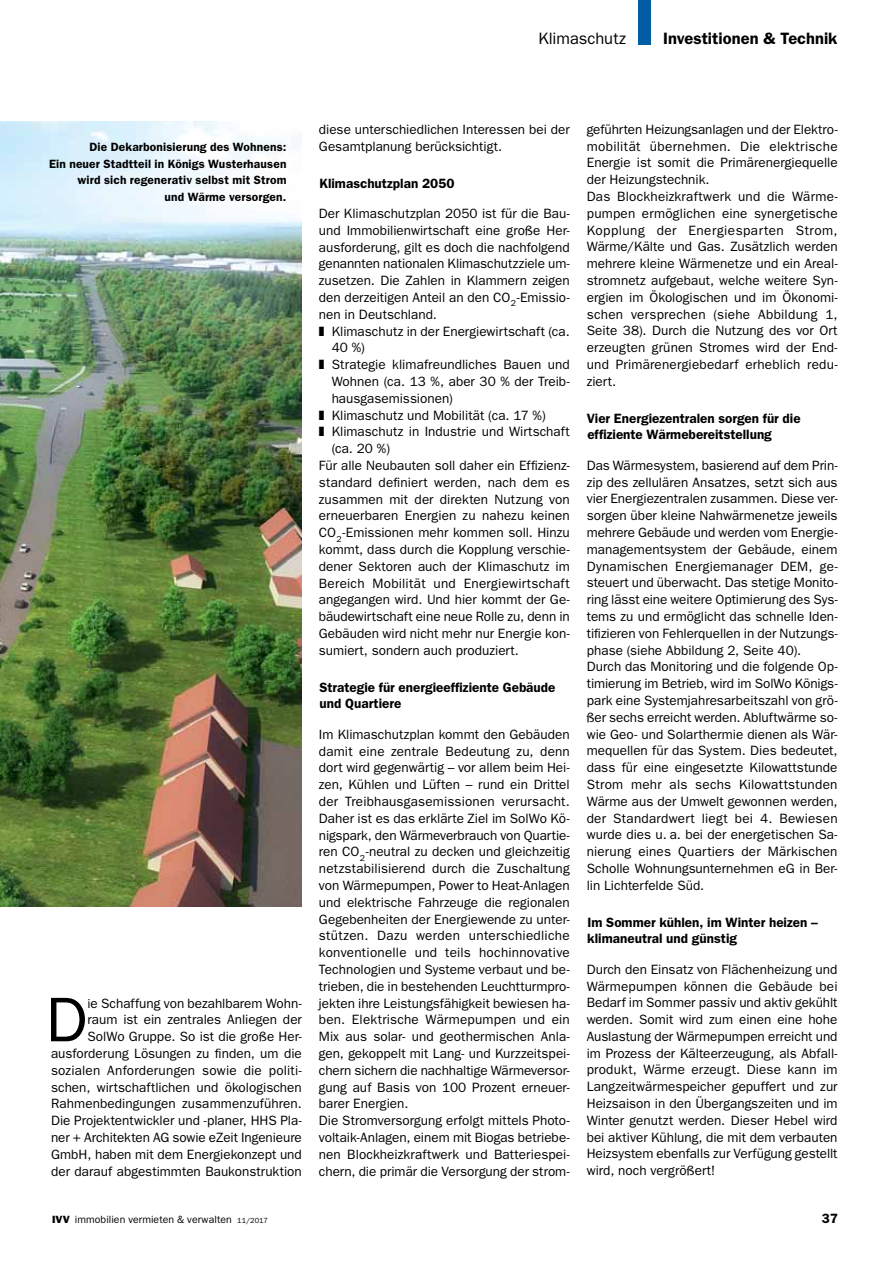
<style>
.page{position:relative;width:893px;height:1263px;background:#fff}
.page>*{position:absolute;margin:0;border:0;box-sizing:border-box;transform-origin:0 0}
.t1{font:63.3px "ITC Franklin Gothic Std";color:#000}
.t2{font:600 16.5px "ITC Franklin Gothic Std";color:#000}
.t3{font:16.5px "ITC Franklin Gothic Std";letter-spacing:.005em;color:#000}
.t4{font:13.5px/16.8px "ITC Franklin Gothic Std";color:#000}
.t5{font:600 13.5px/16.8px "ITC Franklin Gothic Std";color:#000}
.t6{font:13.5px "ITC Franklin Gothic Std";letter-spacing:.02em;color:#000}
.t7{font:600 12px/16.8px "ITC Franklin Gothic Std";letter-spacing:.015em;color:#000;text-align:right}
.t8{font:10.5px "ITC Franklin Gothic Std";letter-spacing:.005em;color:#000}
.s1{font-size:13.05px}
.s2{font-family:"ITC Franklin Gothic Std Hvy"}
.s3{font-size:7.5px}
</style>
<div class="page">
<img style="left:0;top:121px;width:302px;height:786px">
<p class="t3" style="left:538px;top:29px;width:89px">Klimaschutz</p>
<p class="t2" style="left:663px;top:29px;width:176px">Investitionen &amp; Technik</p>
<p class="t7" style="left:49px;top:138px;width:239px">Die Dekarbonisierung des Wohnens:<br>Ein neuer Stadtteil in Königs Wusterhausen wird sich regenerativ selbst mit Strom<br>und Wärme versorgen.</p>
<h1 class="t1" style="left:46px;top:983px;width:43px">D</h1>
<p class="t4" style="left:51px;top:995px;width:252px;text-align:right"><span class="s1">i</span>e Schaffung von bezahlbarem Wohn-<br>raum ist ein zentrales Anliegen der SolWo Gruppe. So ist die große Her&shy;ausforderung Lösungen zu finden, um die sozialen Anforderungen sowie die politi&shy;schen, wirtschaftlichen und ökologischen Rahmenbedingungen zusammenzuführen.<br>Die Projektentwickler und -planer, HHS Pla&shy;ner + Architekten AG sowie eZeit I ngenieure GmbH, haben mit dem Energiekonzept und der darauf abgestimmten Baukonstruktion</p>
<p class="t4" style="left:319px;top:121px;width:252px">diese unterschiedlichen I nteressen bei der<br>Gesamtplanung berücksichtigt.</p>
<p class="t5" style="left:319px;top:175px;width:137px">Klimaschutzplan 2050</p>
<p class="t4" style="left:319px;top:205px;width:252px">Der Klimaschutzplan 2050 ist für die Bau-</p>
<p class="t4" style="left:319px;top:222px;width:252px">und I mmobilienwirtschaft eine große Her-</p>
<p class="t4" style="left:319px;top:239px;width:252px">ausforderung, gilt es doch die nachfolgend</p>
<p class="t4" style="left:319px;top:255px;width:252px">genannten nationalen Klimaschutzziele um-</p>
<p class="t4" style="left:319px;top:272px;width:252px">zusetzen. Die Zahlen in Klammern zeigen</p>
<p class="t4" style="left:319px;top:289px;width:252px">den derzeitigen Anteil an den CO<sub>2</sub>-Emissio-</p>
<p class="t4" style="left:319px;top:306px;width:119px">nen in Deutschland.</p>
<p class="t4" style="left:319px;top:323px;width:252px">❚ Klimaschutz in der Energiewirtschaft (ca.</p>
<p class="t4" style="left:332px;top:339px;width:35px">40 %)</p>
<p class="t4" style="left:319px;top:356px;width:252px">❚ Strategie klimafreundliches Bauen und</p>
<p class="t4" style="left:332px;top:373px;width:240px">Wohnen (ca. 13 %, aber 30 % der Treib-</p>
<p class="t4" style="left:332px;top:390px;width:123px">hausgasemissionen)</p>
<p class="t4" style="left:319px;top:407px;width:228px">❚ Klimaschutz und Mobilität (ca. 17 %)</p>
<p class="t4" style="left:319px;top:423px;width:252px">❚ Klimaschutz in I ndustrie und Wirtschaft</p>
<p class="t4" style="left:332px;top:440px;width:60px">(ca. 20 %)</p>
<p class="t4" style="left:319px;top:457px;width:252px">Für alle Neubauten soll daher ein Effizienz-</p>
<p class="t4" style="left:319px;top:474px;width:252px">standard definiert werden, nach dem es</p>
<p class="t4" style="left:319px;top:491px;width:252px">zusammen mit der direkten N utzung von</p>
<p class="t4" style="left:319px;top:507px;width:252px">erneuerbaren Energien zu nahezu keinen</p>
<p class="t4" style="left:319px;top:524px;width:252px">CO<sub>2</sub>-Emissionen mehr kommen soll. Hinzu</p>
<p class="t4" style="left:319px;top:541px;width:252px">kommt, dass durch die Kopplung verschie-</p>
<p class="t4" style="left:319px;top:558px;width:252px">dener Sektoren auch der Klimaschutz im</p>
<p class="t6" style="left:319px;top:575px;width:252px">Bereich Mobilität und Energiewirtschaft</p>
<p class="t4" style="left:319px;top:591px;width:252px">angegangen wird. U nd hier kommt der Ge-</p>
<p class="t4" style="left:319px;top:608px;width:252px">bäudewirtschaft eine neue Rolle zu, denn in</p>
<p class="t4" style="left:319px;top:625px;width:252px">Gebäuden wird nicht mehr nur Energie kon-</p>
<p class="t4" style="left:319px;top:642px;width:201px">sumiert, sondern auch produziert.</p>
<p class="t5" style="left:319px;top:679px;width:238px">Strategie für energieeffiziente Gebäude und Quartiere</p>
<p class="t4" style="left:319px;top:726px;width:252px">I m Klimaschutzplan kommt den Gebäuden damit eine zentrale Bedeutung zu, denn dort wird gegenwärtig – vor allem beim Hei&shy;zen, Kühlen und Lüften – rund ein Drittel der Treibhausgasemissionen verursacht.<br>Daher ist es das erklärte Ziel im SolWo Kö&shy;nigspark, den Wärmeverbrauch von Quartie&shy;ren CO<sub>2</sub>-neutral zu decken und gleichzeitig netzstabilisierend durch die Zuschaltung von Wärmepumpen, Power to Heat-Anlagen und elektrische Fahrzeuge die regionalen Gegebenheiten der Energiewende zu unter&shy;stützen. Dazu werden unterschiedliche konventionelle und teils hochinnovative Technologien und Systeme verbaut und be&shy;trieben, die in bestehenden Leuchtturmpro&shy;jekten ihre Leistungsfähigkeit bewiesen ha&shy;ben. Elektrische Wärmepumpen und ein M ix aus solar- und geothermischen Anla&shy;gen, gekoppelt mit Lang- und Kurzzeitspei&shy;chern sichern die nachhaltige Wärmeversor&shy;gung auf Basis von 100 Prozent erneuer&shy;barer Energien.<br>Die Stromversorgung erfolgt mittels Photo&shy;voltaik-Anlagen, einem mit Biogas betriebe&shy;nen Blockheizkraftwerk und Batteriespei&shy;chern, die primär die Versorgung der strom-</p>
<p class="t4" style="left:587px;top:121px;width:252px">geführten Heizungsanlagen und der Elektro&shy;mobilität übernehmen. Die elektrische Energie ist somit die Primärenergiequelle der Heizungstechnik.<br>Das Blockheizkraftwerk und die Wärme&shy;pumpen ermöglichen eine synergetische Kopplung der Energiesparten Strom, Wärme/Kälte und Gas. Zusätzlich werden mehrere kleine Wärmenetze und ein Areal&shy;stromnetz aufgebaut, welche weitere Syn&shy;ergien im Ökologischen und im Ökonomi&shy;schen versprechen (siehe Abbildung 1, Seite 38). Durch die Nutzung des vor Ort erzeugten grünen Stromes wird der End&shy;und Primärenergiebedarf erheblich redu&shy;ziert.</p>
<p class="t5" style="left:587px;top:410px;width:215px">Vier Energiezentralen sorgen für die effiziente Wärmebereitstellung</p>
<p class="t4" style="left:587px;top:457px;width:252px">Das Wärmesystem, basierend auf dem Prin&shy;zip des zellulären Ansatzes, setzt sich aus vier Energiezentralen zusammen. Diese ver&shy;sorgen über kleine Nahwärmenetze jeweils mehrere Gebäude und werden vom Energie&shy;managementsystem der Gebäude, einem Dynamischen Energiemanager DEM, ge&shy;steuert und überwacht. Das stetige M onito&shy;ring lässt eine weitere Optimierung des Sys&shy;tems zu und ermöglicht das schnelle Iden&shy;tifizieren von Fehlerquellen in der N utzungs&shy;phase (siehe Abbildung 2, Seite 40).<br>Durch das Monitoring und die folgende Op&shy;timierung im Betrieb, wird im SolWo Königs&shy;park eine Systemjahresarbeitszahl von grö&shy;ßer sechs erreicht werden. Abluftwärme so&shy;wie Geo- und Solarthermie dienen als Wär&shy;mequellen für das System. Dies bedeutet, dass für eine eingesetzte Kilowattstunde Strom mehr als sechs Kilowattstunden Wärme aus der U mwelt gewonnen werden, der Standardwert liegt bei 4. Bewiesen wurde dies u. a. bei der energetischen Sa&shy;nierung eines Quartiers der Märkischen Scholle Wohnungsunternehmen eG in Ber&shy;lin Lichterfelde Süd.</p>
<p class="t5" style="left:587px;top:913px;width:232px">Im Sommer kühlen, im Winter heizen – klimaneutral und günstig</p>
<p class="t4" style="left:587px;top:961px;width:252px;text-align:justify">Durch den Einsatz von Flächenheizung und Wärmepumpen können die Gebäude bei Bedarf im Sommer passiv und aktiv gekühlt werden. Somit wird zum einen eine hohe Auslastung der Wärmepumpen erreicht und im Prozess der Kälteerzeugung, als Abfall&shy;produkt, Wärme erzeugt. Diese kann im Langzeitwärmespeicher gepuffert und zur Heizsaison in den Übergangszeiten und im Winter genutzt werden. Dieser Hebel wird bei aktiver Kühlung, die mit dem verbauten Heizsystem ebenfalls zur Verfügung gestellt wird, noch vergrößert!</p>
<p class="t8" style="left:52px;top:1214px;width:217px"><span class="s2">IVV</span> immobilien vermieten &amp; verwalten <span class="s3">11/2017</span></p>
<p class="t5" style="left:822px;top:1210px;width:17px">37</p>
</div>
